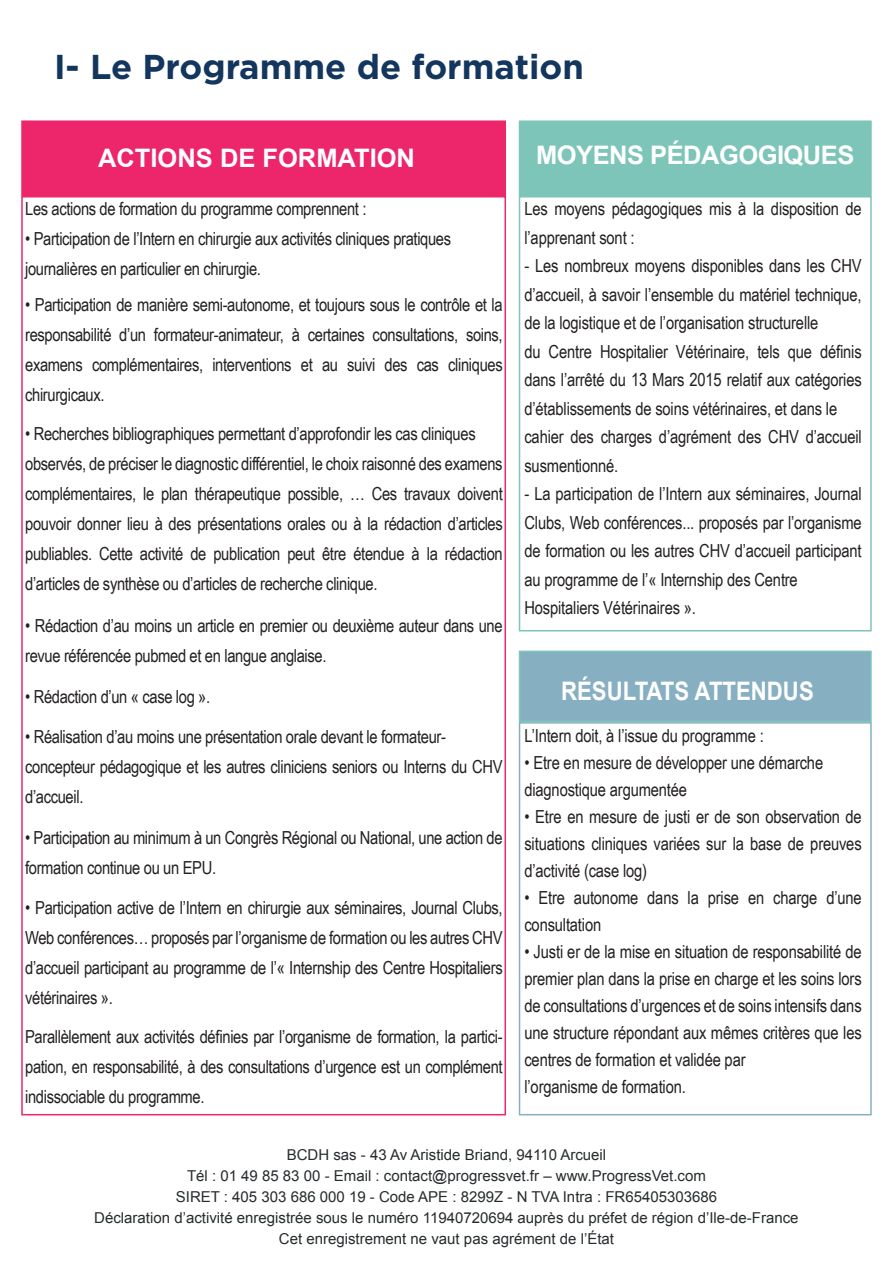
<style>
.page{position:relative;width:893px;height:1263px;background:#fff}
.page>*{position:absolute;margin:0;border:0;box-sizing:border-box;transform-origin:0 0}
.t1{font:700 34.5px "Gotham";color:#13365e}
.t2{font:700 25.5px "Arial";color:#fff}
.t3{font:700 25.5px "Arial";letter-spacing:-.02em;color:#fff}
.t4{font:700 25.5px "Arial";color:#fff;scale:.87 1}
.t5{font:18px/30px "Arial Narrow";letter-spacing:-.02em;color:#231f20}
.t6{font:15px "Arial";color:#262b2d}
</style>
<div class="page">
<div style="left:21px;top:120px;width:485px;height:76px;background:#ed256b;border:2px solid #ed256b"></div>
<div style="left:519px;top:120px;width:353px;height:76px;background:#7dc5b8;border:2px solid #7dc5b8"></div>
<div style="left:519px;top:196px;width:353px;height:435px;border:2px solid #7dc5b8"></div>
<div style="left:519px;top:651px;width:353px;height:71px;background:#86b0c2;border:2px solid #7dc5b8"></div>
<div style="left:519px;top:722px;width:353px;height:393px;border:2px solid #86b0c2"></div>
<p class="t1" style="left:54px;top:47px;width:531px">I- Le Programme de formation</p>
<p class="t2" style="left:98px;top:142px;width:318px">ACTIONS DE FORMATION</p>
<p class="t3" style="left:536px;top:138px;width:320px">MOYENS PÉDAGOGIQUES</p>
<p class="t5" style="left:524px;top:194px;width:339px;line-height:28.5px">Les moyens pédagogiques mis à la disposition de l’apprenant sont :</p>
<p class="t5" style="left:524px;top:251px;width:339px;line-height:28.5px;text-align:justify">- Les nombreux moyens disponibles dans les CHV d’accueil, à savoir l’ensemble du matériel technique, de la logistique et de l’organisation structurelle</p>
<p class="t5" style="left:524px;top:336px;width:339px;line-height:28.5px;text-align:justify">du Centre Hospitalier Vétérinaire, tels que définis dans l’arrêté du 13 Mars 2015 relatif aux catégories d’établissements de soins vétérinaires, et dans le</p>
<p class="t5" style="left:524px;top:422px;width:339px;line-height:28.5px">cahier des charges d’agrément des CHV d’accueil susmentionné.</p>
<p class="t5" style="left:524px;top:479px;width:339px;line-height:28.5px;text-align:justify">- La participation de l’Intern aux séminaires, Journal Clubs, Web conférences... proposés par l’organisme de formation ou les autres CHV d’accueil participant au programme de l’« Internship des Centre</p>
<p class="t5" style="left:524px;top:592px;width:173px">Hospitaliers Vétérinaires ».</p>
<p class="t5" style="left:25px;top:193px;width:343px">Les actions de formation du programme comprennent :</p>
<p class="t5" style="left:25px;top:223px;width:428px">• Participation de l’Intern en chirurgie aux activités cliniques pratiques</p>
<p class="t5" style="left:25px;top:253px;width:237px">journalières en particulier en chirurgie.</p>
<p class="t5" style="left:25px;top:289px;width:479px">• Participation de manière semi-autonome, et toujours sous le contrôle et la responsabilité d’un formateur-animateur, à certaines consultations, soins,</p>
<p class="t5" style="left:25px;top:349px;width:479px">examens complémentaires, interventions et au suivi des cas cliniques</p>
<p class="t5" style="left:25px;top:379px;width:81px">chirurgicaux.</p>
<p class="t5" style="left:25px;top:418px;width:452px">• Recherches bibliographiques permettant d’approfondir les cas cliniques</p>
<p class="t5" style="left:25px;top:448px;width:479px">observés, de préciser le diagnostic différentiel, le choix raisonné des examens complémentaires, le plan thérapeutique possible, … Ces travaux doivent</p>
<p class="t5" style="left:25px;top:508px;width:479px">pouvoir donner lieu à des présentations orales ou à la rédaction d’articles</p>
<p class="t5" style="left:25px;top:538px;width:479px">publiables. Cette activité de publication peut être étendue à la rédaction</p>
<p class="t5" style="left:25px;top:568px;width:354px">d’articles de synthèse ou d’articles de recherche clinique.</p>
<p class="t5" style="left:25px;top:610px;width:479px">• Rédaction d’au moins un article en premier ou deuxième auteur dans une revue référencée pubmed et en langue anglaise.</p>
<p class="t5" style="left:25px;top:681px;width:187px">• Rédaction d’un « case log ».</p>
<p class="t5" style="left:25px;top:721px;width:422px">• Réalisation d’au moins une présentation orale devant le formateur-</p>
<p class="t5" style="left:25px;top:751px;width:479px">concepteur pédagogique et les autres cliniciens seniors ou Interns du CHV d’accueil.</p>
<p class="t5" style="left:25px;top:822px;width:479px">• Participation au minimum à un Congrès Régional ou National, une action de formation continue ou un EPU.</p>
<p class="t5" style="left:25px;top:892px;width:479px;text-align:justify">• Participation active de l’Intern en chirurgie aux séminaires, Journal Clubs, Web conférences… proposés par l’organisme de formation ou les autres CHV d’accueil participant au programme de l’« Internship des Centre Hospitaliers vétérinaires ».</p>
<p class="t5" style="left:25px;top:1021px;width:479px;text-align:justify">Parallèlement aux activités définies par l’organisme de formation, la partici&shy;pation, en responsabilité, à des consultations d’urgence est un complément indissociable du programme.</p>
<p class="t4" style="left:561px;top:674px;width:292px">RÉSULTATS ATTENDUS</p>
<p class="t5" style="left:524px;top:720px;width:241px">L’Intern doit, à l’issue du programme :</p>
<p class="t5" style="left:524px;top:747px;width:300px">• Etre en mesure de développer une démarche</p>
<p class="t5" style="left:524px;top:774px;width:164px">diagnostique argumentée</p>
<p class="t5" style="left:524px;top:803px;width:339px;line-height:27px;text-align:justify">• Etre en mesure de justi er de son observation de situations cliniques variées sur la base de preuves d’activité (case log)</p>
<p class="t5" style="left:524px;top:884px;width:339px;line-height:27px">• Etre autonome dans la prise en charge d’une consultation</p>
<p class="t5" style="left:524px;top:938px;width:339px;line-height:27px;text-align:justify">• Justi er de la mise en situation de responsabilité de premier plan dans la prise en charge et les soins lors de consultations d’urgences et de soins intensifs dans une structure répondant aux mêmes critères que les centres de formation et validée par</p>
<p class="t5" style="left:524px;top:1071px;width:163px">l’organisme de formation.</p>
<p class="t6" style="left:287px;top:1145px;width:321px">BCDH sas - 43 Av Aristide Briand, 94110 Arcueil</p>
<p class="t6" style="left:187px;top:1166px;width:520px">Tél : 01 49 85 83 00 - Email : contact@progressvet.fr – www.ProgressVet.com</p>
<p class="t6" style="left:176px;top:1187px;width:543px">SIRET : 405 303 686 000 19 - Code APE : 8299Z - N TVA Intra : FR65405303686</p>
<p class="t6" style="left:94px;top:1208px;width:706px">Déclaration d’activité enregistrée sous le numéro 11940720694 auprès du préfet de région d’Ile-de-France</p>
<p class="t6" style="left:279px;top:1229px;width:337px">Cet enregistrement ne vaut pas agrément de l’État</p>
</div>
